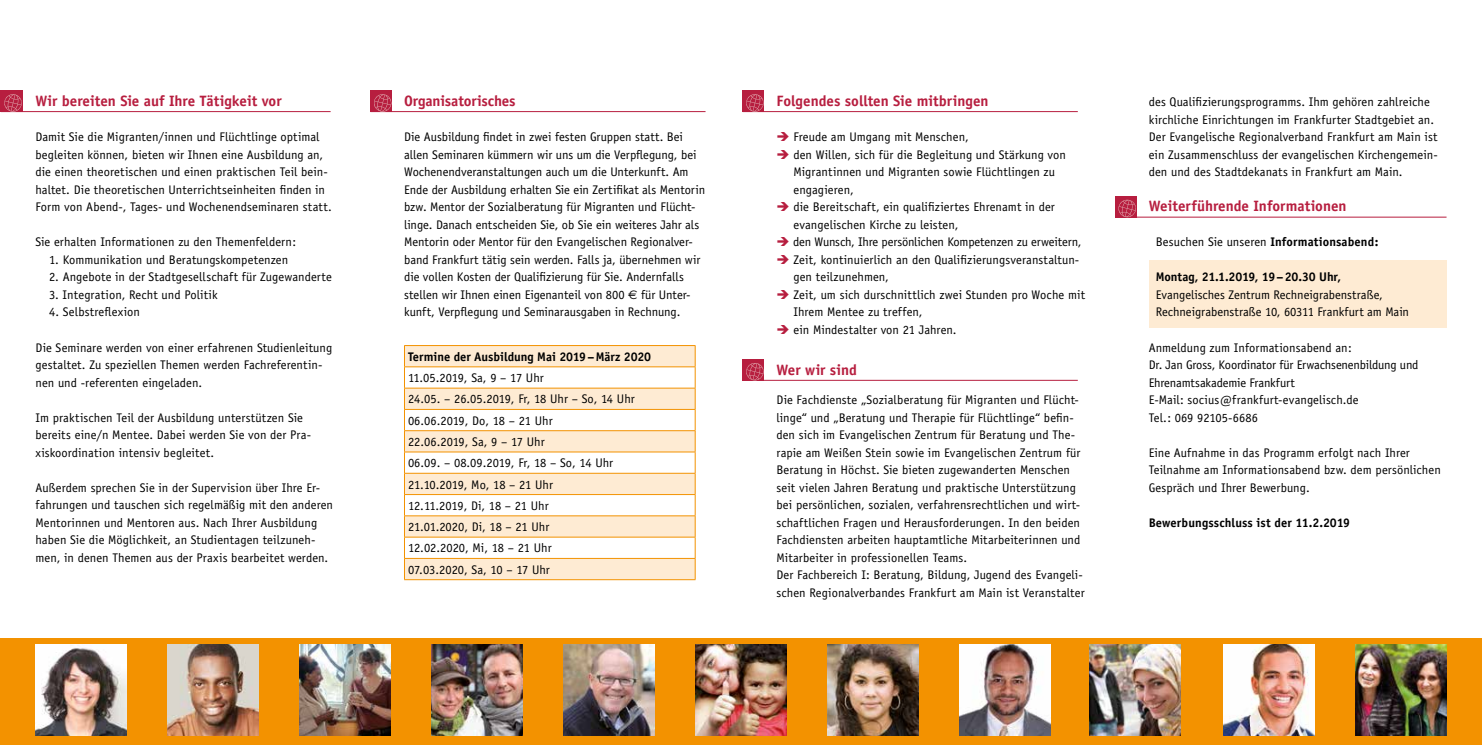
<style>
.page{position:relative;width:1482px;height:745px;background:#fff}
.page>*{position:absolute;margin:0;border:0;box-sizing:border-box;transform-origin:0 0}
.t1{font:700 15px "Officina Sans";color:#b71e3f}
.t2{font:12.5px/17.5px "Officina Sans";letter-spacing:.005em;color:#000}
.t3{font:700 12.5px "Officina Sans";letter-spacing:-.005em;color:#000}
.t4{font:12.5px "Officina Sans";letter-spacing:-.015em;color:#000}
.s1{font-family:"Euro Sans"}
.s2{color:#b71e3f}
.s3{font-weight:700}
</style>
<div class="page">
<div style="left:1148px;top:260px;width:298px;height:67px;background:#feebd3"></div>
<div style="left:0;top:638px;width:1481px;height:106px;background:#f39200"></div>
<hr style="left:1px;top:111px;width:329px;height:1px;background:#b71e3f">
<div style="left:0;top:90px;width:22px;height:22px;background:#b71e3f"></div>
<svg style="left:4px;top:94px;width:18px;height:18px"></svg>
<img style="left:959px;top:644px;width:91px;height:90px">
<img style="left:1223px;top:644px;width:91px;height:90px">
<img style="left:299px;top:644px;width:91px;height:90px">
<img style="left:431px;top:644px;width:91px;height:90px">
<img style="left:563px;top:644px;width:91px;height:90px">
<img style="left:35px;top:644px;width:91px;height:90px">
<img style="left:827px;top:644px;width:91px;height:90px">
<img style="left:695px;top:644px;width:91px;height:90px">
<img style="left:167px;top:644px;width:91px;height:90px">
<hr style="left:742px;top:111px;width:335px;height:1px;background:#b71e3f">
<div style="left:742px;top:90px;width:22px;height:22px;background:#b71e3f"></div>
<svg style="left:746px;top:94px;width:17px;height:18px"></svg>
<hr style="left:742px;top:380px;width:335px;height:1px;background:#b71e3f">
<div style="left:742px;top:359px;width:22px;height:21px;background:#b71e3f"></div>
<svg style="left:746px;top:363px;width:17px;height:17px"></svg>
<hr style="left:370px;top:111px;width:335px;height:1px;background:#b71e3f">
<div style="left:370px;top:90px;width:22px;height:22px;background:#b71e3f"></div>
<svg style="left:374px;top:94px;width:17px;height:18px"></svg>
<img style="left:1089px;top:644px;width:91px;height:90px">
<img style="left:1355px;top:644px;width:91px;height:90px">
<hr style="left:1114px;top:217px;width:332px;height:1px;background:#b71e3f">
<div style="left:1114px;top:196px;width:22px;height:21px;background:#b71e3f"></div>
<svg style="left:1118px;top:200px;width:18px;height:17px"></svg>
<div style="left:405px;top:346px;width:289px;height:233px;background:#feebd3"></div>
<svg style="left:405px;top:367px;width:289px;height:190px"></svg>
<hr style="left:404px;top:345px;width:291px;height:1px;background:#f39200">
<hr style="left:404px;top:366px;width:291px;height:1px;background:#f39200">
<hr style="left:404px;top:387px;width:291px;height:1px;background:#f39200">
<hr style="left:404px;top:409px;width:291px;height:1px;background:#f39200">
<hr style="left:404px;top:430px;width:291px;height:1px;background:#f39200">
<hr style="left:404px;top:451px;width:291px;height:1px;background:#f39200">
<hr style="left:404px;top:472px;width:291px;height:1px;background:#f39200">
<hr style="left:404px;top:494px;width:291px;height:1px;background:#f39200">
<hr style="left:404px;top:515px;width:291px;height:1px;background:#f39200">
<hr style="left:404px;top:536px;width:291px;height:1px;background:#f39200">
<hr style="left:404px;top:557px;width:291px;height:1px;background:#f39200">
<svg style="left:404px;top:345px;width:1px;height:234px"></svg>
<svg style="left:694px;top:345px;width:1px;height:234px"></svg>
<hr style="left:404px;top:579px;width:291px;height:1px;background:#f39200">
<p class="t1" style="left:35px;top:92px;width:248px">Wir bereiten Sie auf Ihre Tätigkeit vor</p>
<p class="t2" style="left:35px;top:128px;width:298px">Damit Sie die Migranten/innen und Flüchtlinge optimal begleiten können, bieten wir Ihnen eine Ausbildung an, die einen theoretischen und einen praktischen Teil bein&shy;haltet. Die theoretischen Unterrichtseinheiten finden in Form von Abend-, Tages- und Wochenendseminaren statt.</p>
<p class="t2" style="left:35px;top:233px;width:262px">Sie erhalten Informationen zu den Themenfeldern:</p>
<p class="t2" style="left:49px;top:251px;width:240px">1. Kommunikation und Beratungskompetenzen</p>
<p class="t2" style="left:49px;top:268px;width:284px">2. Angebote in der Stadtgesellschaft für Zugewanderte</p>
<p class="t2" style="left:49px;top:286px;width:170px">3. Integration, Recht und Politik</p>
<p class="t2" style="left:49px;top:303px;width:92px">4. Selbstreflexion</p>
<p class="t2" style="left:35px;top:338px;width:298px">Die Seminare werden von einer erfahrenen Studienleitung gestaltet. Zu speziellen Themen werden Fachreferentin&shy;nen und -referenten eingeladen.</p>
<p class="t2" style="left:35px;top:408px;width:277px">Im praktischen Teil der Ausbildung unterstützen Sie bereits eine/n Mentee. Dabei werden Sie von der Pra&shy;xiskoordination intensiv begleitet.</p>
<p class="t2" style="left:35px;top:478px;width:299px">Außerdem sprechen Sie in der Supervision über Ihre Er&shy;fahrungen und tauschen sich regelmäßig mit den anderen Mentorinnen und Mentoren aus. Nach Ihrer Ausbildung haben Sie die Möglichkeit, an Studientagen teilzuneh&shy;men, in denen Themen aus der Praxis bearbeitet werden.</p>
<p class="t1" style="left:404px;top:92px;width:113px">Organisatorisches</p>
<p class="t2" style="left:404px;top:128px;width:302px">Die Ausbildung findet in zwei festen Gruppen statt. Bei allen Seminaren kümmern wir uns um die Verpflegung, bei Wochenendveranstaltungen auch um die Unterkunft. Am Ende der Ausbildung erhalten Sie ein Zertifikat als Mentorin bzw. Mentor der Sozialberatung für Migranten und Flücht&shy;linge. Danach entscheiden Sie, ob Sie ein weiteres Jahr als Mentorin oder Mentor für den Evangelischen Regionalver&shy;band Frankfurt tätig sein werden. Falls ja, übernehmen wir die vollen Kosten der Qualifizierung für Sie. Andernfalls stellen wir Ihnen einen Eigenanteil von 800 <span class="s1">€</span> für Unter&shy;kunft, Verpflegung und Seminarausgaben in Rechnung.</p>
<p class="t3" style="left:408px;top:349px;width:244px">Termine der Ausbildung Mai 2019–März 2020</p>
<p class="t2" style="left:408px;top:367px;width:228px;line-height:21.2px">11.05.2019, Sa, 9 – 17 Uhr<br>24.05. – 26.05.2019, Fr, 18 Uhr – So, 14 Uhr<br>06.06.2019, Do, 18 – 21 Uhr<br>22.06.2019, Sa, 9 – 17 Uhr<br>06.09. – 08.09.2019, Fr, 18 – So, 14 Uhr<br>21.10.2019, Mo, 18 – 21 Uhr<br>12.11.2019, Di, 18 – 21 Uhr<br>21.01.2020, Di, 18 – 21 Uhr<br>12.02.2020, Mi, 18 – 21 Uhr<br>07.03.2020, Sa, 10 – 17 Uhr</p>
<p class="t1" style="left:776px;top:92px;width:214px">Folgendes sollten Sie mitbringen</p>
<p class="t2" style="left:776px;top:128px;width:194px"><span class="s2">➔</span> Freude am Umgang mit Menschen,</p>
<p class="t2" style="left:793px;top:146px;width:274px;text-indent:-17px"><span class="s2">➔</span> den Willen, sich für die Begleitung und Stärkung von<br>Migrantinnen und Migranten sowie Flüchtlingen zu engagieren,</p>
<p class="t2" style="left:793px;top:198px;width:263px;text-indent:-17px"><span class="s2">➔</span> die Bereitschaft, ein qualifiziertes Ehrenamt in der evangelischen Kirche zu leisten,</p>
<p class="t4" style="left:776px;top:235px;width:306px"><span class="s2">➔</span> den Wunsch, Ihre persönlichen Kompetenzen zu erweitern,</p>
<p class="t2" style="left:793px;top:251px;width:287px;text-indent:-17px"><span class="s2">➔</span> Zeit, kontinuierlich an den Qualifizierungsveranstaltun&shy;gen teilzunehmen,</p>
<p class="t2" style="left:793px;top:286px;width:293px;text-indent:-17px"><span class="s2">➔</span> Zeit, um sich durschnittlich zwei Stunden pro Woche mit<br>Ihrem Mentee zu treffen,</p>
<p class="t2" style="left:776px;top:321px;width:182px"><span class="s2">➔</span> ein Mindestalter von 21 Jahren.</p>
<p class="t1" style="left:776px;top:360px;width:82px">Wer wir sind</p>
<p class="t2" style="left:776px;top:391px;width:310px">Die Fachdienste „Sozialberatung für Migranten und Flücht&shy;linge“ und „Beratung und Therapie für Flüchtlinge“ befin&shy;den sich im Evangelischen Zentrum für Beratung und The&shy;rapie am Weißen Stein sowie im Evangelischen Zentrum für Beratung in Höchst. Sie bieten zugewanderten Menschen seit vielen Jahren Beratung und praktische Unterstützung bei persönlichen, sozialen, verfahrensrechtlichen und wirt&shy;schaftlichen Fragen und Herausforderungen. In den beiden Fachdiensten arbeiten hauptamtliche Mitarbeiterinnen und Mitarbeiter in professionellen Teams.<br>Der Fachbereich I: Beratung, Bildung, Jugend des Evangeli&shy;schen Regionalverbandes Frankfurt am Main ist Veranstalter</p>
<p class="t2" style="left:1148px;top:93px;width:290px">des Qualifizierungsprogramms. Ihm gehören zahlreiche kirchliche Einrichtungen im Frankfurter Stadtgebiet an.<br>Der Evangelische Regionalverband Frankfurt am Main ist ein Zusammenschluss der evangelischen Kirchengemein&shy;den und des Stadtdekanats in Frankfurt am Main.</p>
<p class="t1" style="left:1148px;top:197px;width:199px">Weiterführende Informationen</p>
<p class="t2" style="left:1155px;top:233px;width:224px">Besuchen Sie unseren <span class="s3">Informationsabend:</span></p>
<p class="t3" style="left:1155px;top:269px;width:187px">Montag, 21.1.2019, 19–20.30 Uhr,</p>
<p class="t2" style="left:1155px;top:286px;width:255px">Evangelisches Zentrum Rechneigrabenstraße,<br>Rechneigrabenstraße 10, 60311 Frankfurt am Main</p>
<p class="t2" style="left:1148px;top:338px;width:271px">Anmeldung zum Informationsabend an:<br>Dr. Jan Gross, Koordinator für Erwachsenenbildung und Ehrenamtsakademie Frankfurt<br>E-Mail: socius@frankfurt-evangelisch.de<br>Tel.: 069 92105-6686</p>
<p class="t2" style="left:1148px;top:443px;width:293px">Eine Aufnahme in das Programm erfolgt nach Ihrer<br>Teilnahme am Informationsabend bzw. dem persönlichen<br>Gespräch und Ihrer Bewerbung.</p>
<p class="t3" style="left:1148px;top:514px;width:203px">Bewerbungsschluss ist der 11.2.2019</p>
</div>
